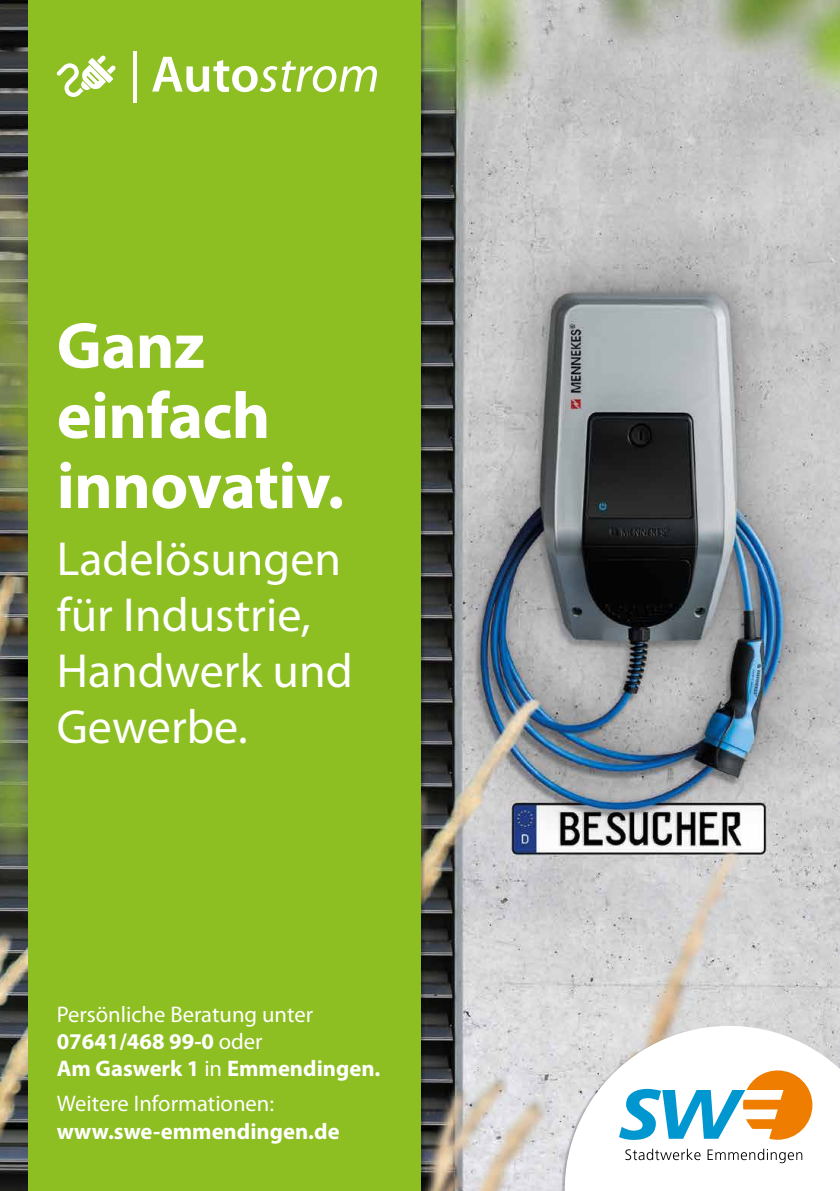
<style>
.page{position:relative;width:840px;height:1191px;background:#fff}
.page>*{position:absolute;margin:0;border:0;box-sizing:border-box;transform-origin:0 0}
.t1{font:700 66px/70px "Myriad Pro";letter-spacing:-.01em;color:#fff}
.t2{font:italic 51.6px "Myriad Pro";color:#fff}
.t3{font:48px/56px "Myriad Pro";color:#fff}
.t4{font:700 22.6px/27.2px "Myriad Pro";color:#fff}
.t5{font:22.6px "Myriad Pro";color:#fff}
.s1{font-style:normal}
.s2{font-weight:600;font-style:normal}
.s3{font-weight:400}
</style>
<div class="page">
<img style="left:0;top:0;width:28px;height:1191px">
<img style="left:425px;top:0;width:414px;height:1191px">
<div style="left:28px;top:0;width:393px;height:1191px;background:#8dbe22"></div>
<svg style="left:564px;top:1025px;width:275px;height:166px"></svg>
<svg style="left:625px;top:1148px;width:75px;height:12px"></svg>
<svg style="left:707px;top:1148px;width:94px;height:15px"></svg>
<svg style="left:618px;top:1070px;width:194px;height:69px"></svg>
<svg style="left:56px;top:56px;width:60px;height:41px"></svg>
<h2 class="t2" style="left:129px;top:42px;width:252px"><span class="s1">|</span> <span class="s2">Auto</span>strom</h2>
<h1 class="t1" style="left:57px;top:308px;width:289px">Ganz einfach innovativ.</h1>
<h3 class="t3" style="left:57px;top:530px;width:297px">Ladelösungen für Industrie,<br>Handwerk und<br>Gewerbe.</h3>
<p class="t4" style="left:57px;top:1000px;width:325px"><span class="s3">Persönliche Beratung unter<br></span>07641/468 99-0 <span class="s3">oder<br></span>Am Gaswerk 1 <span class="s3">in</span> Emmendingen.</p>
<p class="t5" style="left:57px;top:1089px;width:219px">Weitere Informationen:</p>
<p class="t4" style="left:57px;top:1116px;width:284px">www.swe-emmendingen.de</p>
</div>
